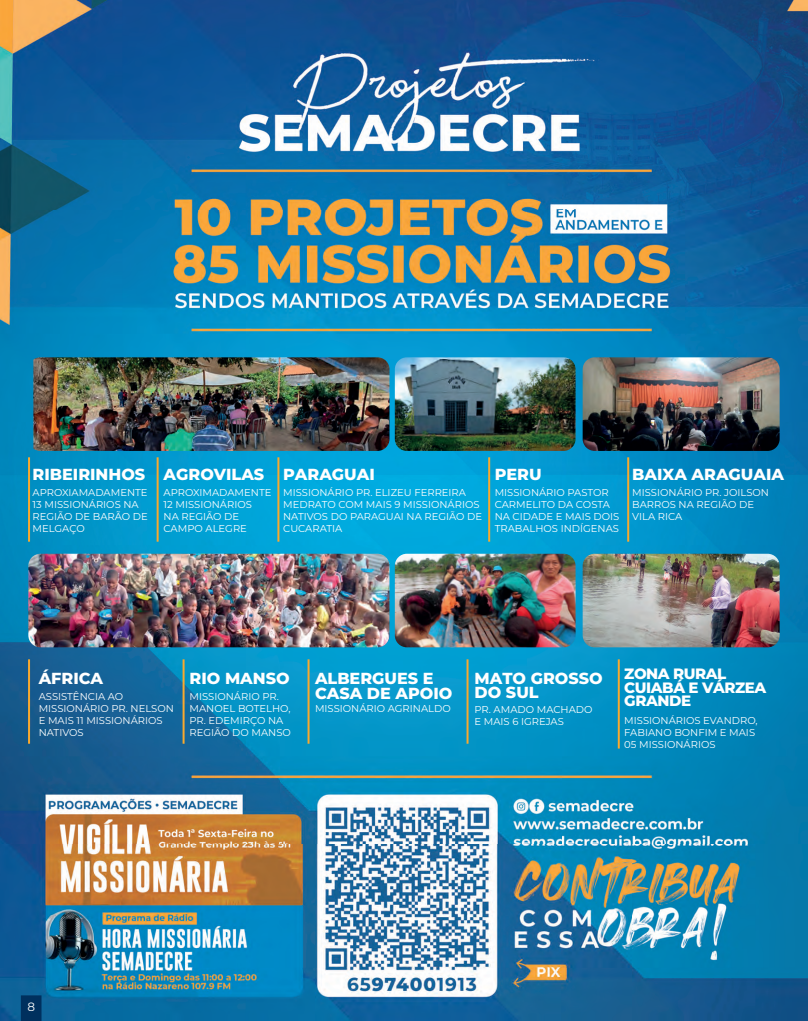
<style>
.page{position:relative;width:808px;height:1021px;background:#fff}
.page>*{position:absolute;margin:0;border:0;box-sizing:border-box;transform-origin:0 0}
.t1{font:800 16px/14px "Montserrat";color:#fff}
.t2{font:800 15px/13.5px "Montserrat";letter-spacing:-.03em;color:#fff}
.t3{font:12px "Montserrat";color:#fff}
.t4{font:10px/12px "Montserrat";color:#fff}
</style>
<div class="page">
<img style="left:0;top:0;width:808px;height:1020px">
<img style="left:33px;top:357px;width:356px;height:94px">
<img style="left:28px;top:553px;width:361px;height:94px">
<img style="left:395px;top:357px;width:180px;height:94px">
<img style="left:395px;top:553px;width:180px;height:94px">
<img style="left:583px;top:357px;width:197px;height:94px">
<img style="left:583px;top:553px;width:197px;height:94px">
<hr style="left:28px;top:457px;width:2px;height:84px;background:#f9a92e">
<hr style="left:618px;top:659px;width:2px;height:89px;background:#f9a92e">
<hr style="left:157px;top:457px;width:2px;height:84px;background:#f9a92e">
<hr style="left:183px;top:659px;width:2px;height:84px;background:#f9a92e">
<hr style="left:277px;top:457px;width:2px;height:84px;background:#f9a92e">
<hr style="left:307px;top:659px;width:2px;height:84px;background:#f9a92e">
<hr style="left:488px;top:457px;width:2px;height:84px;background:#f9a92e">
<hr style="left:28px;top:659px;width:2px;height:84px;background:#f9a92e">
<hr style="left:627px;top:457px;width:2px;height:84px;background:#f9a92e">
<hr style="left:466px;top:659px;width:2px;height:84px;background:#f9a92e">
<svg style="left:21px;top:995px;width:21px;height:25px"></svg>
<h1 class="t1" style="left:33px;top:466px;width:114px">RIBEIRINHOS</h1>
<p class="t4" style="left:33px;top:486px;width:117px">APROXIAMADAMENTE<br>13 MISSIONÁRIOS NA<br>REGIÃO DE BARÃO DE<br>MELGAÇO</p>
<h1 class="t1" style="left:164px;top:466px;width:102px">AGROVILAS</h1>
<p class="t4" style="left:164px;top:486px;width:109px">APROXIMADAMENTE<br>12 MISSIONÁRIOS<br>NA REGIÃO DE<br>CAMPO ALEGRE</p>
<h1 class="t1" style="left:283px;top:466px;width:93px">PARAGUAI</h1>
<p class="t4" style="left:283px;top:486px;width:200px">MISSIONÁRIO PR. ELIZEU FERREIRA<br>MEDRATO COM MAIS 9 MISSIONÁRIOS<br>NATIVOS DO PARAGUAI NA REGIÃO DE<br>CUCARATIA</p>
<h1 class="t1" style="left:495px;top:466px;width:48px">PERU</h1>
<p class="t4" style="left:495px;top:486px;width:126px">MISSIONÁRIO PASTOR<br>CARMELITO DA COSTA<br>NA CIDADE E MAIS DOIS<br>TRABALHOS INDÍGENAS</p>
<h1 class="t1" style="left:632px;top:466px;width:153px">BAIXA ARAGUAIA</h1>
<p class="t4" style="left:632px;top:486px;width:138px">MISSIONÁRIO PR. JOILSON<br>BARROS NA REGIÃO DE<br>VILA RICA</p>
<h1 class="t1" style="left:39px;top:670px;width:66px">ÁFRICA</h1>
<p class="t4" style="left:39px;top:690px;width:137px">ASSISTÊNCIA AO<br>MISSIONÁRIO PR. NELSON<br>E MAIS 11 MISSIONÁRIOS<br>NATIVOS</p>
<h1 class="t1" style="left:190px;top:670px;width:102px">RIO MANSO</h1>
<p class="t4" style="left:190px;top:690px;width:103px">MISSIONÁRIO PR.<br>MANOEL BOTELHO,<br>PR. EDEMIRÇO NA<br>REGIÃO DO MANSO</p>
<h1 class="t1" style="left:315px;top:670px;width:139px;line-height:15px">ALBERGUES E<br>CASA DE APOIO</h1>
<p class="t4" style="left:315px;top:702px;width:137px">MISSIONÁRIO AGRINALDO</p>
<h1 class="t1" style="left:475px;top:670px;width:130px">MATO GROSSO<br>DO SUL</h1>
<p class="t4" style="left:475px;top:703px;width:119px">PR. AMADO MACHADO<br>E MAIS 6 IGREJAS</p>
<h2 class="t2" style="left:624px;top:666px;width:144px">ZONA RURAL<br>CUIABÁ E VÁRZEA<br>GRANDE</h2>
<p class="t4" style="left:624px;top:714px;width:135px">MISSIONÁRIOS EVANDRO,<br>FABIANO BONFIM E MAIS<br>05 MISSIONÁRIOS</p>
<p class="t3" style="left:27px;top:997px;width:9px">8</p>
</div>
